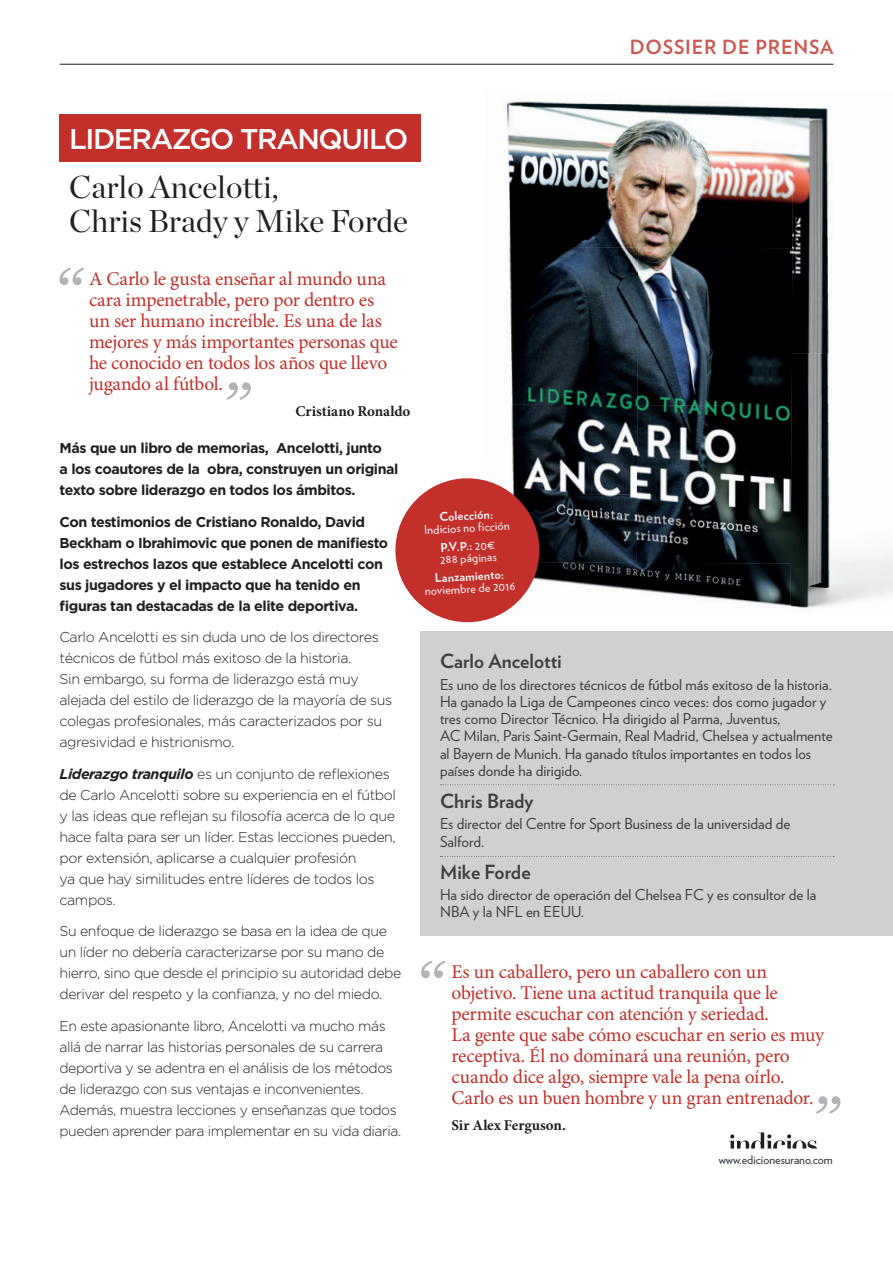
<style>
.page{position:relative;width:893px;height:1263px;background:#fff}
.page>*{position:absolute;margin:0;border:0;box-sizing:border-box;transform-origin:0 0}
.t1{font:31.5px/34.5px "Chronicle Display";color:#231f20}
.t2{font:500 28.5px "Gotham HTF";letter-spacing:-.05em;color:#fff}
.t3{font:19.5px/21px "Minion Pro";letter-spacing:-.015em;color:#c32f2b}
.t4{font:700 19.5px "Verlag";color:#3e3e3f}
.t5{font:700 19.5px "Verlag";letter-spacing:.04em;color:#cd5954}
.t6{font:15px/17.2px "Verlag";color:#3e3e3f}
.t7{font:700 15px "Minion Pro";letter-spacing:-.005em;color:#231f20}
.t8{font:300 14.25px/21px "Gotham HTF";letter-spacing:-.03em;color:#231f20}
.t9{font:700 14.25px/21px "Gotham HTF";letter-spacing:-.03em;color:#231f20}
.t10{font:12px/18.5px "Verlag";color:#fff;text-align:center}
.t11{font:700 12px "Verlag";color:#fff}
.t12{font:12px "Verlag";color:#2c3033}
.s1{font-weight:700;font-style:italic}
.s2{font-weight:700}
</style>
<div class="page">
<hr style="left:60px;top:64px;width:773px;height:1px;background:#231f20">
<div style="left:421px;top:632px;width:472px;height:304px;background:#cfd0d2"></div>
<img style="left:506px;top:101px;width:286px;height:304px">
<img style="left:792px;top:107px;width:37px;height:246px">
<img style="left:790px;top:353px;width:103px;height:255px">
<img style="left:486px;top:404px;width:152px;height:158px">
<img style="left:636px;top:405px;width:156px;height:159px">
<img style="left:497px;top:562px;width:294px;height:54px">
<div style="left:60px;top:114px;width:361px;height:48px;background:#c32f2b"></div>
<div style="left:395px;top:478px;width:144px;height:144px;background:#c32f2b;border-radius:50%"></div>
<svg style="left:729px;top:1132px;width:88px;height:16px"></svg>
<svg style="left:421px;top:960px;width:25px;height:18px"></svg>
<svg style="left:816px;top:1096px;width:24px;height:18px"></svg>
<svg style="left:60px;top:267px;width:24px;height:18px"></svg>
<svg style="left:226px;top:382px;width:25px;height:18px"></svg>
<svg style="left:441px;top:784px;width:393px;height:1px"></svg>
<svg style="left:440px;top:856px;width:394px;height:1px"></svg>
<h3 class="t5" style="left:630px;top:32px;width:205px">DOSSIER DE PRENSA</h3>
<h2 class="t2" style="left:69px;top:122px;width:341px">LIDERAZGO TRANQUILO</h2>
<h1 class="t1" style="left:69px;top:167px;width:340px">Carlo Ancelotti,<br>Chris Brady y Mike Forde</h1>
<h3 class="t3" style="left:89px;top:269px;width:310px">A Carlo le gusta enseñar al mundo una cara impenetrable, pero por dentro es un ser humano increíble. Es una de las mejores y más importantes personas que he conocido en todos los años que llevo jugando al fútbol.</h3>
<p class="t7" style="left:296px;top:402px;width:116px">Cristiano Ronaldo</p>
<p class="t9" style="left:60px;top:437px;width:341px">Más que un libro de memorias, Ancelotti, junto<br>a los coautores de la obra, construyen un original texto sobre liderazgo en todos los ámbitos.</p>
<p class="t9" style="left:60px;top:511px;width:330px">Con testimonios de Cristiano Ronaldo, David Beckham o Ibrahimovic que ponen de manifiesto los estrechos lazos que establece Ancelotti con sus jugadores y el impacto que ha tenido en figuras tan destacadas de la elite deportiva.</p>
<p class="t8" style="left:60px;top:626px;width:334px">Carlo Ancelotti es sin duda uno de los directores técnicos de fútbol más exitoso de la historia.<br>Sin embargo, su forma de liderazgo está muy alejada del estilo de liderazgo de la mayoría de sus colegas profesionales, más caracterizados por su agresividad e histrionismo.</p>
<p class="t8" style="left:60px;top:763px;width:338px"><span class="s1">Liderazgo tranquilo</span> es un conjunto de reflexiones de Carlo Ancelotti sobre su experiencia en el fútbol y las ideas que reflejan su filosofía acerca de lo que hace falta para ser un líder. Estas lecciones pueden, por extensión, aplicarse a cualquier profesión<br>ya que hay similitudes entre líderes de todos los campos.</p>
<p class="t8" style="left:60px;top:920px;width:343px">Su enfoque de liderazgo se basa en la idea de que un líder no debería caracterizarse por su mano de hierro, sino que desde el principio su autoridad debe derivar del respeto y la confianza, y no del miedo.</p>
<p class="t8" style="left:60px;top:1015px;width:343px">En este apasionante libro, Ancelotti va mucho más allá de narrar las historias personales de su carrera deportiva y se adentra en el análisis de los métodos de liderazgo con sus ventajas e inconvenientes.<br>Además, muestra lecciones y enseñanzas que todos pueden aprender para implementar en su vida diaria.</p>
<p class="t11" style="left:439px;top:507px;width:55px;rotate:-3deg">Colección:</p>
<p class="t10" style="left:424px;top:520px;width:87px;rotate:-3deg">Indicios no ficción<br><span class="s2">P.V.P.:</span> 20€</p>
<p class="t10" style="left:440px;top:549px;width:58px;rotate:-3deg">288 páginas</p>
<p class="t11" style="left:435px;top:569px;width:70px;rotate:-3deg">Lanzamiento:</p>
<p class="t10" style="left:424px;top:581px;width:92px;rotate:-3deg">noviembre de 2016</p>
<h3 class="t4" style="left:440px;top:646px;width:123px">Carlo Ancelotti</h3>
<p class="t6" style="left:440px;top:675px;width:394px">Es uno de los directores técnicos de fútbol más exitoso de la historia.<br>Ha ganado la Liga de Campeones cinco veces: dos como jugador y tres como Director Técnico. Ha dirigido al Parma, Juventus,<br>AC Milan, Paris Saint-Germain, Real Madrid, Chelsea y actualmente al Bayern de Munich. Ha ganado títulos importantes en todos los países donde ha dirigido.</p>
<h3 class="t4" style="left:440px;top:785px;width:95px">Chris Brady</h3>
<p class="t6" style="left:440px;top:814px;width:352px">Es director del Centre for Sport Business de la universidad de<br>Salford.</p>
<h3 class="t4" style="left:440px;top:856px;width:92px">Mike Forde</h3>
<p class="t6" style="left:440px;top:885px;width:378px">Ha sido director de operación del Chelsea FC y es consultor de la<br>NBA y la NFL en EEUU.</p>
<p class="t3" style="left:451px;top:962px;width:374px">Es un caballero, pero un caballero con un objetivo. Tiene una actitud tranquila que le permite escuchar con atención y seriedad.<br>La gente que sabe cómo escuchar en serio es muy receptiva. Él no dominará una reunión, pero cuando dice algo, siempre vale la pena oírlo.<br>Carlo es un buen hombre y un gran entrenador.</p>
<p class="t7" style="left:451px;top:1116px;width:116px">Sir Alex Ferguson.</p>
<p class="t12" style="left:719px;top:1151px;width:116px">www.edicionesurano.com</p>
</div>
